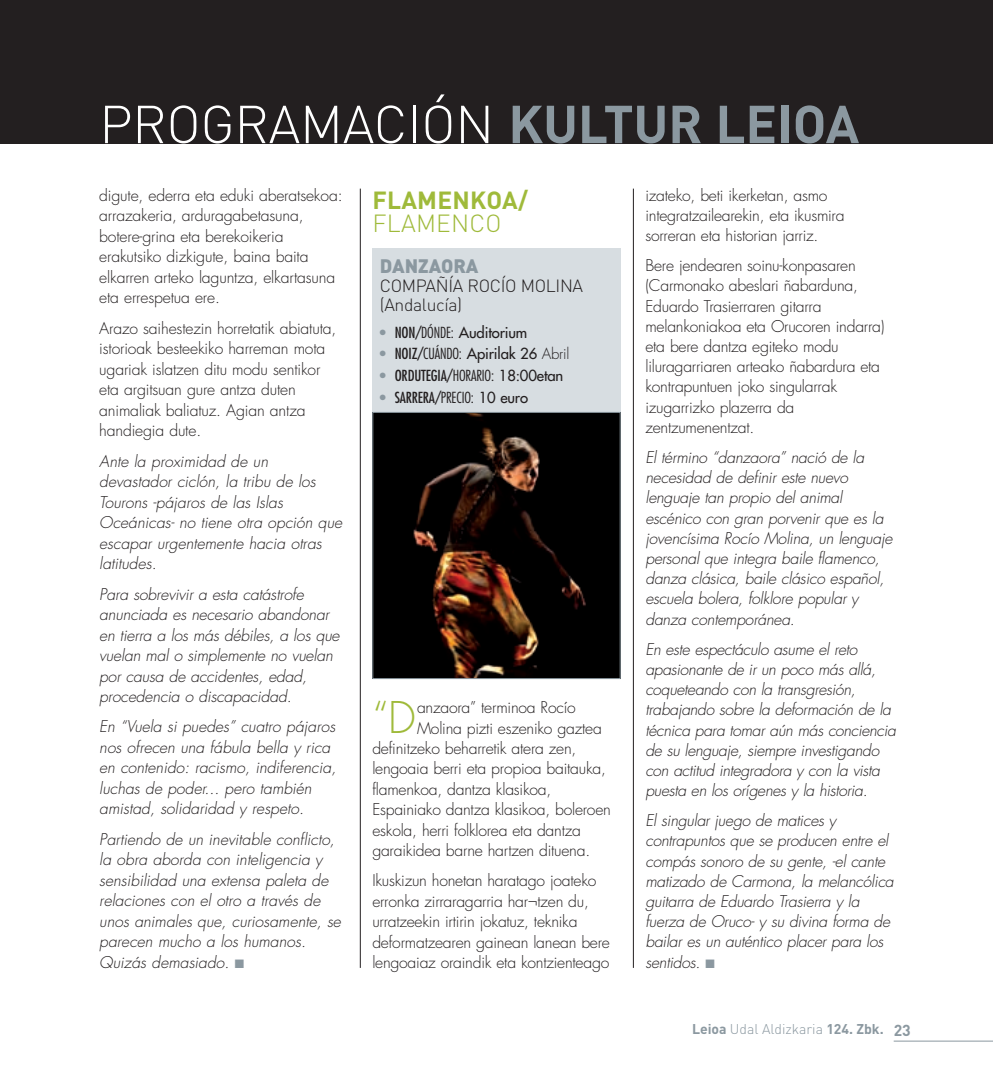
<style>
.page{position:relative;width:993px;height:1092px;background:#fff}
.page>*{position:absolute;margin:0;border:0;box-sizing:border-box;transform-origin:0 0}
.t1{font:300 52.5px "DIN";letter-spacing:-.005em;color:#fff}
.t2{font:700 52.5px "DIN";color:#8b98a0}
.t3{font:300 42.52px "Futura";color:#9fba3a}
.t4{font:700 24.5px "DIN";letter-spacing:.01em;color:#9fba3a}
.t5{font:300 24.5px "DIN";letter-spacing:.01em;color:#9fba3a}
.t6{font:900 19.25px "DIN";color:#8b98a0}
.t7{font:300 17.5px/19.2px "DIN";letter-spacing:-.02em;color:#231f20}
.t8{font:italic 300 15.75px/20.1px "Futura";letter-spacing:-.015em;color:#231f20}
.t9{font:300 15.75px/20.5px "Futura";letter-spacing:-.015em;color:#231f20}
.t10{font:condensed 14.88px "Futura";letter-spacing:-.01em;color:#231f20}
.t11{font:14.88px "Futura";letter-spacing:-.01em;color:#231f20}
.t12{font:300 14px "DIN";color:#8b98a0}
.s1{font-weight:700;color:#8b98a0}
.s2{color:#8b98a0}
.s3{font-stretch:condensed;color:#8b98a0}
.s4{font-stretch:condensed}
.s5{font-weight:300;font-stretch:condensed}
.s6{font-weight:300}
.s7{font-stretch:normal}
.s8{font-weight:700}
.s9{font-weight:700;font-size:15.75px}
</style>
<div class="page">
<hr style="left:893px;top:1040px;width:99px;height:1px;background:#8b98a0">
<div style="left:0;top:0;width:992px;height:144px;background:#231f20"></div>
<hr style="left:632px;top:189px;width:1px;height:778px;background:#231f20">
<hr style="left:360px;top:189px;width:1px;height:778px;background:#231f20">
<div style="left:372px;top:248px;width:248px;height:164px;background:#d7dde1"></div>
<img style="left:374px;top:414px;width:244px;height:263px">
<div style="left:372px;top:412px;width:248px;height:267px;border:1px solid #8b98a0"></div>
<h1 class="t1" style="left:99px;top:92px;width:32px">PRO</h1>
<h1 class="t1" style="left:200px;top:92px;width:436px">GRAMACI ÓN <span class="s1">KULTUR</span></h1>
<h1 class="t2" style="left:715px;top:90px;width:59px">LEIOA</h1>
<p class="t9" style="left:99px;top:185px;width:245px">digute, ederra eta eduki aberatsekoa: arrazakeria, arduragabetasuna, botere-grina eta berekoikeria erakutsiko dizkigute, baina baita elkarren arteko laguntza, elkartasuna eta errespetua ere.</p>
<p class="t9" style="left:99px;top:318px;width:238px">Arazo saihestezin horretatik abiatuta, istorioak besteekiko harreman mota ugariak islatzen ditu modu sentikor eta argitsuan gure antza duten animaliak baliatuz. Agian antza handiegia dute.</p>
<p class="t8" style="left:99px;top:451px;width:244px">Ante la proximidad de un devastador ciclón, la tribu de los<br>Tourons -pájaros de las Islas<br>Oceánicas- no tiene otra opción que escapar urgentemente hacia otras latitudes.</p>
<p class="t8" style="left:99px;top:584px;width:242px">Para sobrevivir a esta catástrofe anunciada es necesario abandonar en tierra a los más débiles, a los que vuelan mal o simplemente no vuelan por causa de accidentes, edad, procedencia o discapacidad.</p>
<p class="t8" style="left:99px;top:717px;width:238px">En “Vuela si puedes” cuatro pájaros nos ofrecen una fábula bella y rica en contenido: racismo, indiferencia, luchas de poder... pero también amistad, solidaridad y respeto.</p>
<p class="t8" style="left:99px;top:829px;width:243px">Partiendo de un inevitable conflicto, la obra aborda con inteligencia y sensibilidad una extensa paleta de relaciones con el otro a través de unos animales que, curiosamente, se parecen mucho a los humanos.<br>Quizás demasiado. <span class="s2">■</span></p>
<h3 class="t4" style="left:372px;top:184px;width:157px">FLAMENKOA/</h3>
<h3 class="t5" style="left:372px;top:208px;width:131px">FLAMENCO</h3>
<p class="t6" style="left:379px;top:253px;width:100px">DANZAORA</p>
<p class="t7" style="left:379px;top:276px;width:203px">COMPAÑÍA ROCÍO MOLINA (ANDALUCÍA)</p>
<p class="t11" style="left:379px;top:323px;width:149px"><span class="s3">•</span> <span class="s4">NON/</span><span class="s5">DÓNDE:</span> Auditorium</p>
<p class="t11" style="left:379px;top:344px;width:191px"><span class="s3">•</span> <span class="s4">NOIZ/</span><span class="s5">CUÁNDO:</span> Apirilak 26 <span class="s6">Abril</span></p>
<p class="t10" style="left:379px;top:366px;width:185px"><span class="s2">•</span> ORDUTEGIA/<span class="s6">HORARIO:</span> <span class="s7">18:00etan</span></p>
<p class="t10" style="left:379px;top:388px;width:150px"><span class="s2">•</span> SARRERA/<span class="s6">PRECIO:</span> <span class="s7">10 euro</span></p>
<h2 class="t3" style="left:372px;top:692px;width:45px">“D</h2>
<p class="t9" style="left:417px;top:697px;width:160px">anzaora” terminoa Rocío</p>
<p class="t9" style="left:417px;top:718px;width:186px">Molina pizti eszeniko gaztea</p>
<p class="t9" style="left:372px;top:738px;width:205px">definitzeko beharretik atera zen,</p>
<p class="t9" style="left:372px;top:758px;width:235px">lengoaia berri eta propioa baitauka,</p>
<p class="t9" style="left:372px;top:779px;width:180px">flamenkoa, dantza klasikoa,</p>
<p class="t9" style="left:372px;top:799px;width:240px">Espainiako dantza klasikoa, boleroen</p>
<p class="t9" style="left:372px;top:820px;width:210px">eskola, herri folklorea eta dantza</p>
<p class="t9" style="left:372px;top:840px;width:219px">garaikidea barne hartzen dituena.</p>
<p class="t9" style="left:372px;top:870px;width:239px">Ikuskizun honetan haratago joateko erronka zirraragarria har¬tzen du, urratzeekin irtirin jokatuz, teknika deformatzearen gainean lanean bere lengoaiaz oraindik eta kontzienteago</p>
<p class="t9" style="left:645px;top:185px;width:201px">izateko, beti ikerketan, asmo integratzailearekin, eta ikusmira sorreran eta historian jarriz.</p>
<p class="t9" style="left:645px;top:256px;width:240px">Bere jendearen soinu-konpasaren (Carmonako abeslari ñabarduna,<br>Eduardo Trasierraren gitarra melankoniakoa eta Orucoren indarra) eta bere dantza egiteko modu liluragarriaren arteako ñabardura eta kontrapuntuen joko singularrak izugarrizko plazerra da zentzumenentzat.</p>
<p class="t8" style="left:645px;top:447px;width:248px">El término “danzaora” nació de la necesidad de definir este nuevo lenguaje tan propio del animal escénico con gran porvenir que es la jovencísima Rocío Molina, un lenguaje personal que integra baile flamenco, danza clásica, baile clásico español, escuela bolera, folklore popular y danza contemporánea.</p>
<p class="t8" style="left:645px;top:639px;width:252px">En este espectáculo asume el reto apasionante de ir un poco más allá, coqueteando con la transgresión, trabajando sobre la deformación de la técnica para tomar aún más conciencia de su lenguaje, siempre investigando con actitud integradora y con la vista puesta en los orígenes y la historia.</p>
<p class="t8" style="left:645px;top:810px;width:250px">El singular juego de matices y contrapuntos que se producen entre el compás sonoro de su gente, -el cante matizado de Carmona, la melancólica guitarra de Eduardo Trasierra y la fuerza de Oruco- y su divina forma de bailar es un auténtico placer para los sentidos. <span class="s2">■</span></p>
<p class="t12" style="left:691px;top:1020px;width:220px"><span class="s8">LEIOA</span> UDAL ALDIZKARIA <span class="s8">124. ZBK.</span> <span class="s9">23</span></p>
</div>
